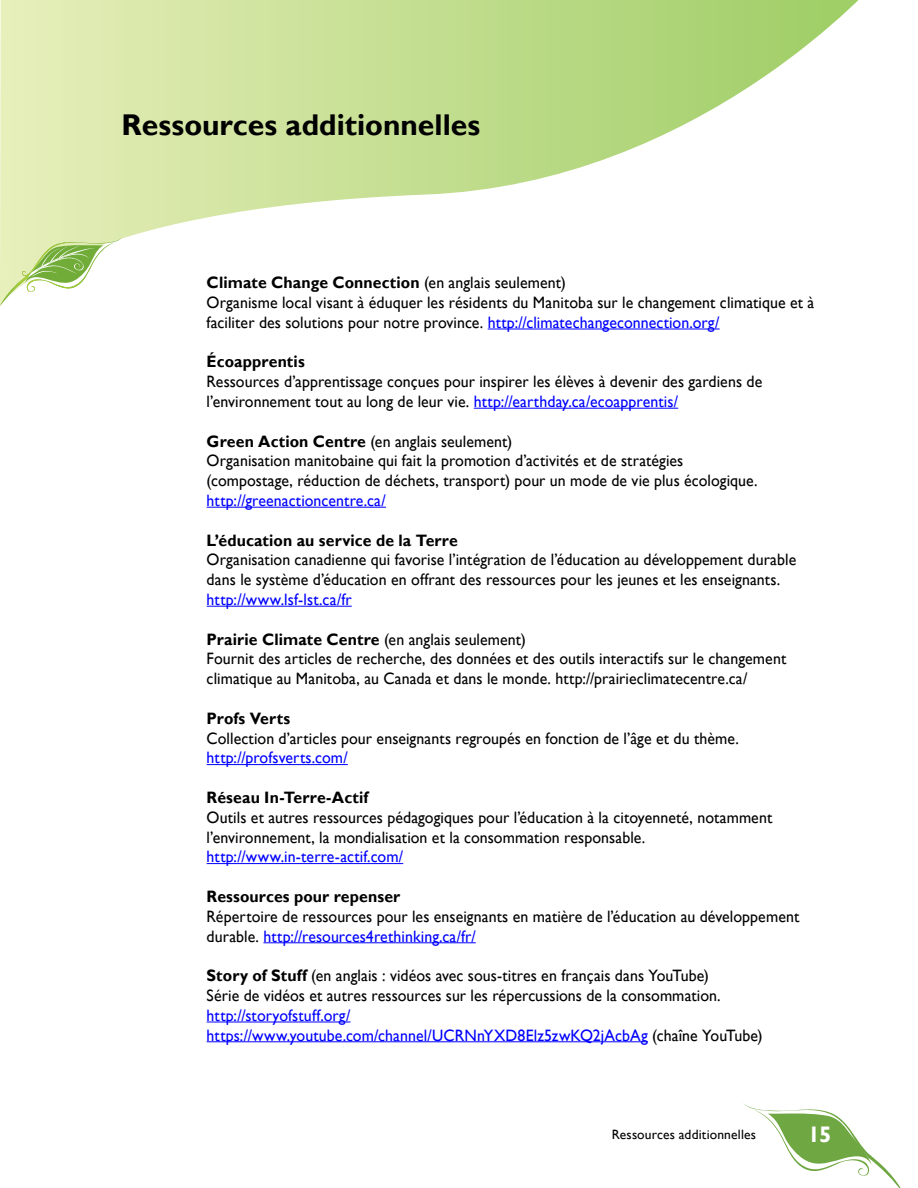
<style>
.page{position:relative;width:918px;height:1188px;background:#fff}
.page>*{position:absolute;margin:0;border:0;box-sizing:border-box;transform-origin:0 0}
.titre_section{font:700 30px "Gill Sans";color:#000}
.t1{font:700 22.5px "Gill Sans";color:#fff}
.texte{font:16.5px/19.8px "Gill Sans";letter-spacing:.005em;color:#000;scale:.96 1}
.texte-2{font:16.5px "Gill Sans";letter-spacing:.005em;color:#00f;scale:.96 1}
.texte-3{font:700 16.5px "Gill Sans";letter-spacing:.005em;color:#000;scale:.96 1}
.t2{font:13.5px "Gill Sans";letter-spacing:.01em;color:#000}
.s1{font-weight:400}
.s2{color:#00f}
.s3{font-weight:700}
.s4{color:#000}
</style>
<div class="page">
<svg style="left:743px;top:1103px;width:158px;height:85px"></svg>
<svg style="left:0;top:0;width:859px;height:238px"></svg>
<svg style="left:0;top:236px;width:123px;height:70px"></svg>
<hr style="left:488px;top:329px;width:232px;height:1px;background:#00f">
<hr style="left:474px;top:408px;width:204px;height:1px;background:#00f">
<hr style="left:207px;top:507px;width:179px;height:1px;background:#00f">
<hr style="left:207px;top:606px;width:145px;height:1px;background:#00f">
<hr style="left:207px;top:764px;width:141px;height:1px;background:#00f">
<hr style="left:207px;top:863px;width:196px;height:1px;background:#00f">
<hr style="left:263px;top:942px;width:213px;height:1px;background:#00f">
<hr style="left:207px;top:1022px;width:144px;height:1px;background:#00f">
<hr style="left:207px;top:1041px;width:441px;height:1px;background:#00f">
<p class="titre_section" style="left:122px;top:107px;width:360px">Ressources additionnelles</p>
<p class="texte-3" style="left:207px;top:273px;width:376px">Climate Change Connection <span class="s1">(en anglais seulement)</span></p>
<p class="texte" style="left:207px;top:293px;width:635px">Organisme local visant à éduquer les résidents du Manitoba sur le changement climatique et à faciliter des solutions pour notre province. <span class="s2">http://climatechangeconnection.org/</span></p>
<p class="texte-3" style="left:207px;top:352px;width:104px">Écoapprentis</p>
<p class="texte" style="left:207px;top:372px;width:580px">Ressources d’apprentissage conçues pour inspirer les élèves à devenir des gardiens de l’environnement tout au long de leur vie. <span class="s2">http://earthday.ca/ecoapprentis/</span></p>
<p class="texte" style="left:207px;top:431px;width:320px"><span class="s3">Green Action Centre</span> (en anglais seulement)</p>
<p class="texte" style="left:207px;top:451px;width:498px">Organisation manitobaine qui fait la promotion d’activités et de stratégies</p>
<p class="texte" style="left:207px;top:471px;width:575px">(compostage, réduction de déchets, transport) pour un mode de vie plus écologique.</p>
<p class="texte-2" style="left:207px;top:491px;width:188px">http://greenactioncentre.ca/</p>
<p class="texte-3" style="left:207px;top:530px;width:263px">L’éducation au service de la Terre</p>
<p class="texte" style="left:207px;top:550px;width:616px">Organisation canadienne qui favorise l’intégration de l’éducation au développement durable dans le système d’éducation en offrant des ressources pour les jeunes et les enseignants.</p>
<p class="texte-2" style="left:207px;top:590px;width:153px">http://www.lsf-lst.ca/fr</p>
<p class="texte-3" style="left:207px;top:629px;width:334px">Prairie Climate Centre <span class="s1">(en anglais seulement)</span></p>
<p class="texte" style="left:207px;top:649px;width:605px">Fournit des articles de recherche, des données et des outils interactifs sur le changement climatique au Manitoba, au Canada et dans le monde. http://prairieclimatecentre.ca/</p>
<p class="texte-3" style="left:207px;top:708px;width:89px">Profs Verts</p>
<p class="texte" style="left:207px;top:728px;width:556px">Collection d’articles pour enseignants regroupés en fonction de l’âge et du thème.</p>
<p class="texte-2" style="left:207px;top:748px;width:149px">http://profsverts.com/</p>
<p class="texte-3" style="left:207px;top:787px;width:170px">Réseau In-Terre-Actif</p>
<p class="texte" style="left:207px;top:808px;width:591px">Outils et autres ressources pédagogiques pour l’éducation à la citoyenneté, notamment l’environnement, la mondialisation et la consommation responsable.</p>
<p class="texte-2" style="left:207px;top:847px;width:206px">http://www.in-terre-actif.com/</p>
<p class="texte-3" style="left:207px;top:886px;width:203px">Ressources pour repenser</p>
<p class="texte" style="left:207px;top:907px;width:619px">Répertoire de ressources pour les enseignants en matière de l’éducation au développement durable. <span class="s2">http://resources4rethinking.ca/fr/</span></p>
<p class="texte" style="left:207px;top:966px;width:525px"><span class="s3">Story of Stuff</span> (en anglais : vidéos avec sous-titres en français dans YouTube)</p>
<p class="texte" style="left:207px;top:986px;width:537px">Série de vidéos et autres ressources sur les répercussions de la consommation.</p>
<p class="texte-2" style="left:207px;top:1006px;width:151px">http://storyofstuff.org/</p>
<p class="texte-2" style="left:207px;top:1025px;width:581px">https://www.youtube.com/channel/UCRNnYXD8Elz5zwKQ2jAcbAg <span class="s4">(chaîne YouTube)</span></p>
<p class="t2" style="left:612px;top:1127px;width:146px">Ressources additionnelles</p>
<h2 class="t1" style="left:808px;top:1121px;width:25px">15</h2>
</div>
